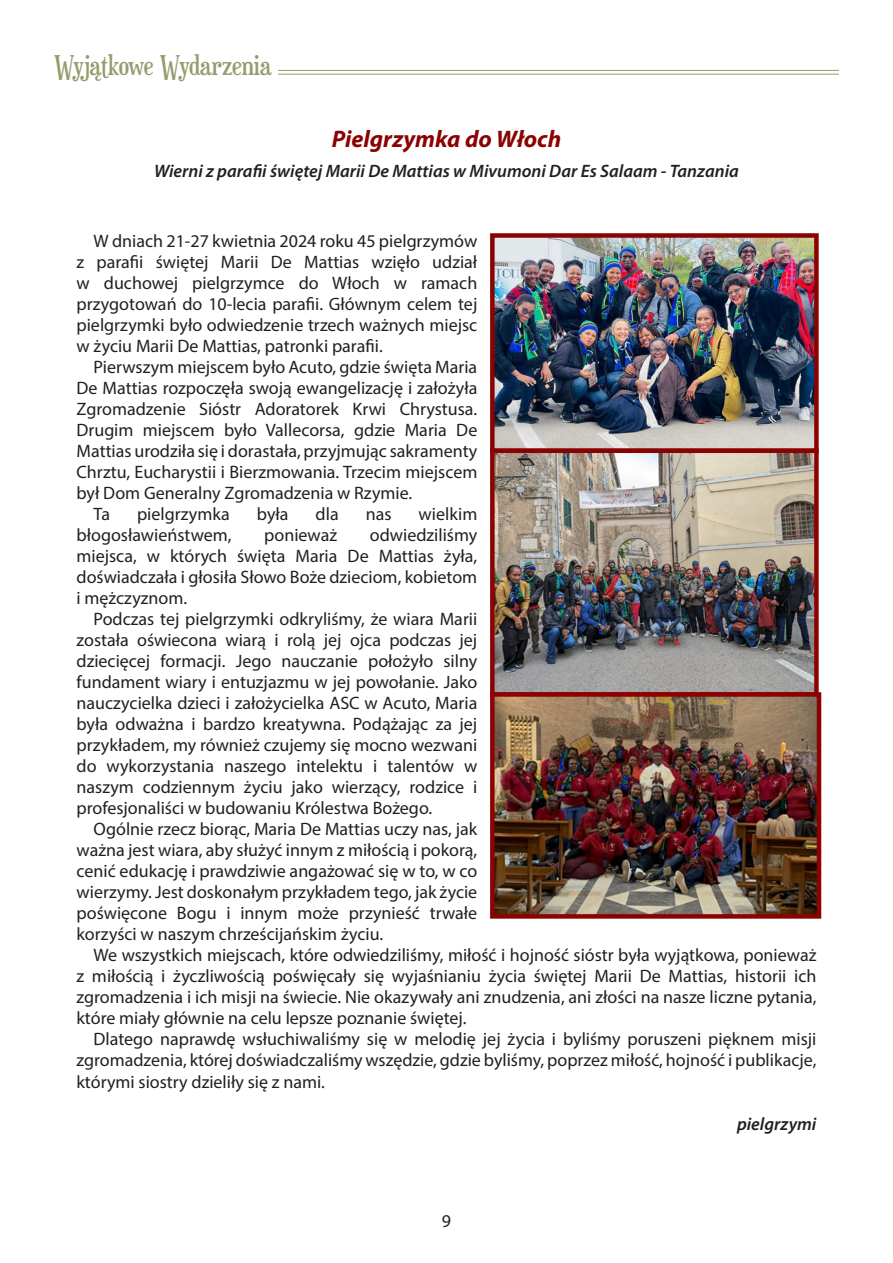
<style>
.page{position:relative;width:893px;height:1263px;background:#fff}
.page>*{position:absolute;margin:0;border:0;box-sizing:border-box;transform-origin:0 0}
.t1{font:27px "Euphorigenic";color:#939d6c}
.t2{font:italic 700 24px "Myriad Pro";color:#8b0202}
.t3{font:18px/21px "Myriad Pro";color:#231f20;text-align:justify}
.t4{font:italic 600 18px "Myriad Pro";color:#231f20}
</style>
<div class="page">
<img style="left:495px;top:238px;width:319px;height:454px">
<div style="left:490px;top:233px;width:329px;height:220px;border:4px solid #8b0202"></div>
<div style="left:490px;top:448px;width:329px;height:249px;border:4px solid #8b0202"></div>
<img style="left:495px;top:697px;width:321px;height:217px">
<div style="left:490px;top:692px;width:331px;height:227px;border:4px solid #8b0202"></div>
<hr style="left:278px;top:70px;width:561px;height:1px;background:#939d6c">
<hr style="left:278px;top:74px;width:561px;height:1px;background:#939d6c">
<p class="t1" style="left:54px;top:49px;width:219px">Wyjątkowe Wydarzenia</p>
<p class="t2" style="left:332px;top:123px;width:231px">Pielgrzymka do Włoch</p>
<p class="t4" style="left:154px;top:160px;width:586px">Wierni z parafii świętej Marii De Mattias w Mivumoni Dar Es Salaam - Tanzania</p>
<p class="t3" style="left:77px;top:231px;width:402px;text-indent:17px">W dniach 21-27 kwietnia 2024 roku 45 pielgrzymów z parafii świętej Marii De Mattias wzięło udział w duchowej pielgrzymce do Włoch w ramach przygotowań do 10-lecia parafii. Głównym celem tej pielgrzymki było odwiedzenie trzech ważnych miejsc w życiu Marii De Mattias, patronki parafii.</p>
<p class="t3" style="left:77px;top:357px;width:402px;text-indent:17px">Pierwszym miejscem było Acuto, gdzie święta Maria De Mattias rozpoczęła swoją ewangelizację i założyła Zgromadzenie Sióstr Adoratorek Krwi Chrystusa.<br>Drugim miejscem było Vallecorsa, gdzie Maria De Mattias urodziła się i dorastała, przyjmując sakramenty Chrztu, Eucharystii i Bierzmowania. Trzecim miejscem był Dom Generalny Zgromadzenia w Rzymie.</p>
<p class="t3" style="left:94px;top:504px;width:18px">Ta</p>
<p class="t3" style="left:137px;top:504px;width:94px">pielgrzymka</p>
<p class="t3" style="left:257px;top:504px;width:33px">była</p>
<p class="t3" style="left:316px;top:504px;width:25px">dla</p>
<p class="t3" style="left:366px;top:504px;width:27px">nas</p>
<p class="t3" style="left:419px;top:504px;width:60px">wielkim</p>
<p class="t3" style="left:77px;top:525px;width:156px">błogosławieństwem,</p>
<p class="t3" style="left:264px;top:525px;width:74px">ponieważ</p>
<p class="t3" style="left:77px;top:525px;width:402px;text-indent:293px">odwiedziliśmy miejsca, w których święta Maria De Mattias żyła, doświadczała i głosiła Słowo Boże dzieciom, kobietom i mężczyznom.</p>
<p class="t3" style="left:77px;top:609px;width:402px;text-indent:17px">Podczas tej pielgrzymki odkryliśmy, że wiara Marii została oświecona wiarą i rolą jej ojca podczas jej dziecięcej formacji. Jego nauczanie położyło silny fundament wiary i entuzjazmu w jej powołanie. Jako nauczycielka dzieci i założycielka ASC w Acuto, Maria była odważna i bardzo kreatywna. Podążając za jej przykładem, my również czujemy się mocno wezwani do wykorzystania naszego intelektu i talentów w naszym codziennym życiu jako wierzący, rodzice i profesjonaliści w budowaniu Królestwa Bożego.</p>
<p class="t3" style="left:77px;top:819px;width:402px;text-indent:17px">Ogólnie rzecz biorąc, Maria De Mattias uczy nas, jak ważna jest wiara, aby służyć innym z miłością i pokorą, cenić edukację i prawdziwie angażować się w to, w co wierzymy. Jest doskonałym przykładem tego, jak życie poświęcone Bogu i innym może przynieść trwałe korzyści w naszym chrześcijańskim życiu.</p>
<p class="t3" style="left:77px;top:945px;width:741px;text-indent:17px">We wszystkich miejscach, które odwiedziliśmy, miłość i hojność sióstr była wyjątkowa, ponieważ z miłością i życzliwością poświęcały się wyjaśnianiu życia świętej Marii De Mattias, historii ich zgromadzenia i ich misji na świecie. Nie okazywały ani znudzenia, ani złości na nasze liczne pytania, które miały głównie na celu lepsze poznanie świętej.</p>
<p class="t3" style="left:77px;top:1029px;width:741px;text-indent:17px">Dlatego naprawdę wsłuchiwaliśmy się w melodię jej życia i byliśmy poruszeni pięknem misji zgromadzenia, której doświadczaliśmy wszędzie, gdzie byliśmy, poprzez miłość, hojność i publikacje, którymi siostry dzieliły się z nami.</p>
<p class="t4" style="left:737px;top:1112px;width:81px">pielgrzymi</p>
<p class="t3" style="left:442px;top:1210px;width:11px">9</p>
</div>
